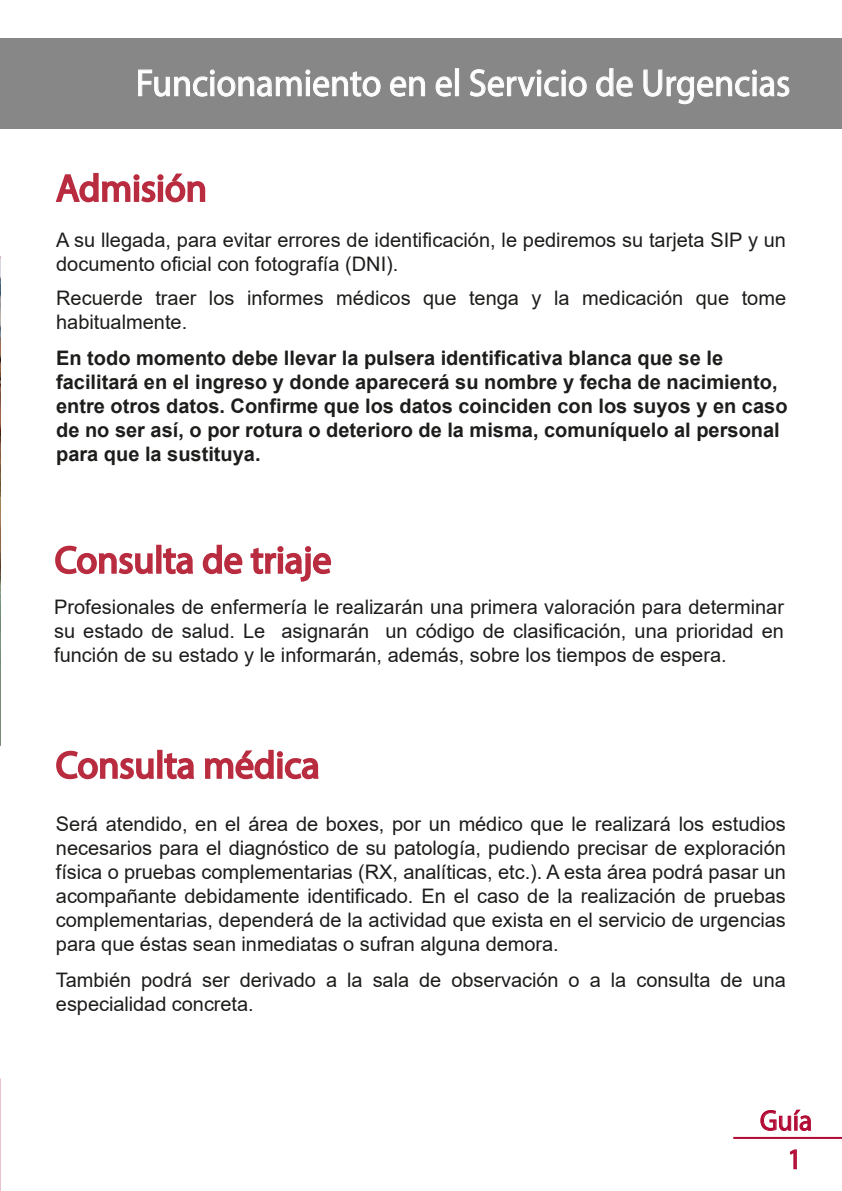
<style>
.page{position:relative;width:842px;height:1191px;background:#fff}
.page>*{position:absolute;margin:0;border:0;box-sizing:border-box;transform-origin:0 0}
.t1{font:38.2px "Myriad Pro";color:#fff;scale:.94 1}
.t2{font:38px "Myriad Pro";color:#b92c40}
.t3{font:29px "Myriad Pro";color:#b10933;scale:.94 1}
.t4{font:20px/24px "Arial";color:#1d1d1b}
.t5{font:700 20px/24px "Arial";color:#1d1d1b}
</style>
<div class="page">
<img style="left:0;top:256px;width:1px;height:493px">
<svg style="left:55px;top:172px;width:76px;height:31px"></svg>
<div style="left:134px;top:181px;width:5px;height:21px;border:2px solid #b92c40"></div>
<div style="left:133px;top:174px;width:7px;height:6px;border:2px solid #b92c40;border-radius:50%"></div>
<svg style="left:141px;top:181px;width:15px;height:22px"></svg>
<div style="left:158px;top:181px;width:5px;height:21px;border:2px solid #b92c40"></div>
<div style="left:157px;top:174px;width:7px;height:6px;border:2px solid #b92c40;border-radius:50%"></div>
<svg style="left:165px;top:173px;width:41px;height:30px"></svg>
<svg style="left:55px;top:545px;width:98px;height:30px"></svg>
<div style="left:156px;top:545px;width:5px;height:29px;border:2px solid #b92c40"></div>
<svg style="left:163px;top:547px;width:30px;height:28px"></svg>
<svg style="left:202px;top:544px;width:41px;height:31px"></svg>
<svg style="left:250px;top:546px;width:82px;height:36px"></svg>
<svg style="left:56px;top:750px;width:98px;height:30px"></svg>
<div style="left:157px;top:750px;width:5px;height:29px;border:2px solid #b92c40"></div>
<svg style="left:164px;top:753px;width:30px;height:27px"></svg>
<svg style="left:204px;top:749px;width:115px;height:31px"></svg>
<svg style="left:790px;top:1149px;width:7px;height:20px"></svg>
<hr style="left:733px;top:1137px;width:109px;height:2px;background:#b10933">
<div style="left:0;top:38px;width:842px;height:91px;background:#878787"></div>
<svg style="left:138px;top:69px;width:243px;height:28px"></svg>
<svg style="left:390px;top:76px;width:36px;height:21px"></svg>
<svg style="left:435px;top:76px;width:17px;height:21px"></svg>
<div style="left:455px;top:68px;width:4px;height:28px;border:1px solid #fff"></div>
<svg style="left:470px;top:69px;width:117px;height:28px"></svg>
<svg style="left:596px;top:68px;width:37px;height:29px"></svg>
<svg style="left:643px;top:69px;width:147px;height:36px"></svg>
<svg style="left:760px;top:1109px;width:52px;height:22px"></svg>
<h1 class="t1" style="left:136px;top:59px;width:698px">Funcionamiento en el Servicio de Urgencias</h1>
<h2 class="t2" style="left:56px;top:165px;width:152px">Admisión</h2>
<p class="t4" style="left:56px;top:228px;width:731px">A su llegada, para evitar errores de identificación, le pediremos su tarjeta SIP y un documento oficial con fotografía (DNI).</p>
<p class="t4" style="left:56px;top:286px;width:731px">Recuerde traer los informes médicos que tenga y la medicación que tome habitualmente.</p>
<p class="t5" style="left:56px;top:346px;width:733px">En todo momento debe llevar la pulsera identificativa blanca que se le facilitará en el ingreso y donde aparecerá su nombre y fecha de nacimiento, entre otros datos. Confirme que los datos coinciden con los suyos y en caso de no ser así, o por rotura o deterioro de la misma, comuníquelo al personal para que la sustituya.</p>
<h2 class="t2" style="left:55px;top:536px;width:278px">Consulta de triaje</h2>
<p class="t4" style="left:54px;top:594px;width:731px;text-align:justify">Profesionales de enfermería le realizarán una primera valoración para determinar su estado de salud. Le asignarán un código de clasificación, una prioridad en función de su estado y le informarán, además, sobre los tiempos de espera.</p>
<h2 class="t2" style="left:56px;top:741px;width:265px">Consulta médica</h2>
<p class="t4" style="left:56px;top:812px;width:731px;text-align:justify">Será atendido, en el área de boxes, por un médico que le realizará los estudios necesarios para el diagnóstico de su patología, pudiendo precisar de exploración física o pruebas complementarias (RX, analíticas, etc.). A esta área podrá pasar un acompañante debidamente identificado. En el caso de la realización de pruebas complementarias, dependerá de la actividad que exista en el servicio de urgencias para que éstas sean inmediatas o sufran alguna demora.</p>
<p class="t4" style="left:56px;top:968px;width:731px">También podrá ser derivado a la sala de observación o a la consulta de una especialidad concreta.</p>
<h3 class="t3" style="left:760px;top:1102px;width:57px">Guía</h3>
<h3 class="t3" style="left:787px;top:1141px;width:16px">1</h3>
</div>
